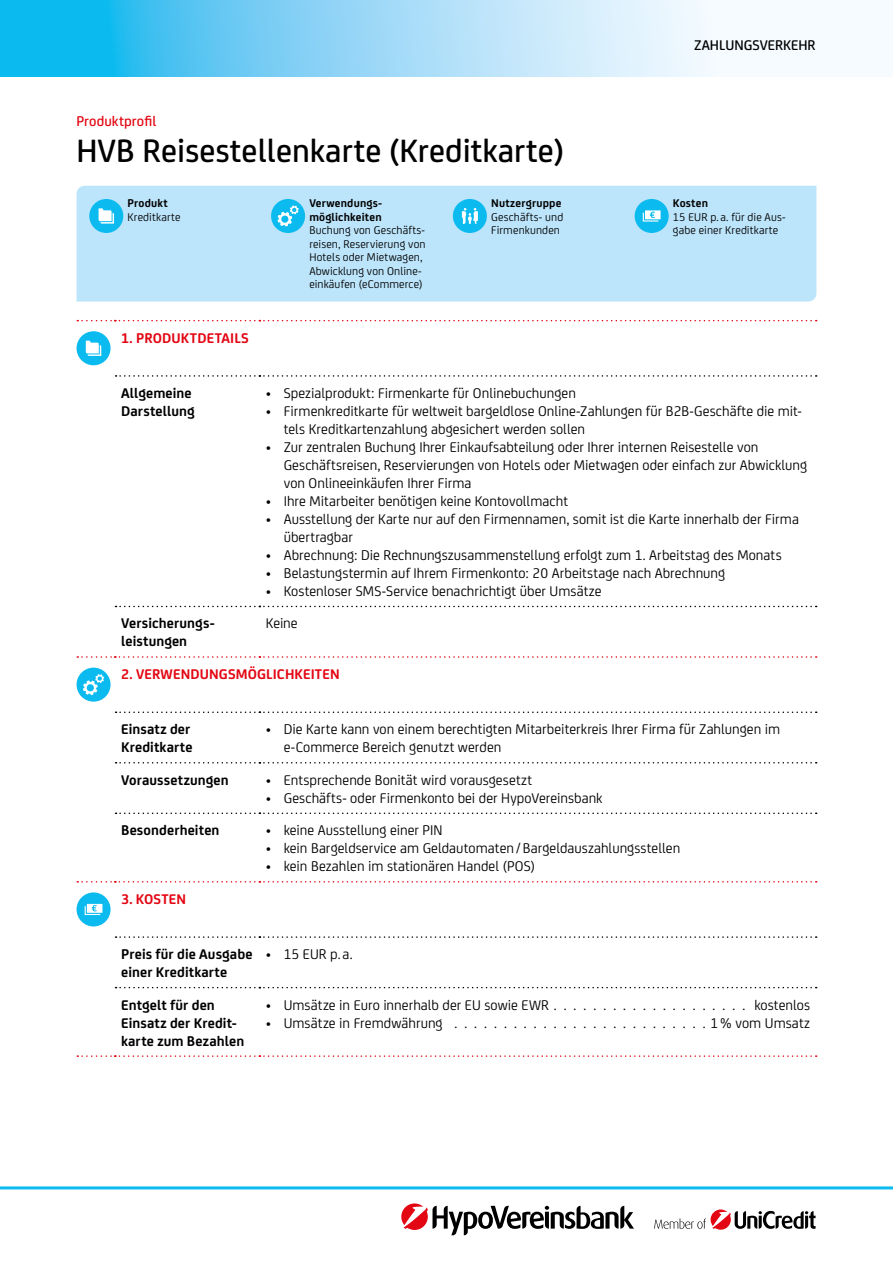
<style>
.page{position:relative;width:893px;height:1263px;background:#fff}
.page>*{position:absolute;margin:0;border:0;box-sizing:border-box;transform-origin:0 0}
.t1{font:500 34.5px "Uni Credit";color:#000}
.t2{font:15px/18px "Uni Credit";color:#000}
.t3{font:700 15px/18px "Uni Credit";letter-spacing:.01em;color:#000}
.t4{font:700 15px "Uni Credit";letter-spacing:.01em;color:#e30613}
.t5{font:500 15px "Uni Credit";color:#000}
.t6{font:500 15px "Uni Credit";letter-spacing:.005em;color:#e30613}
.t7{font:12px/13.5px "Uni Credit";letter-spacing:.01em;color:#000}
.t8{font:700 12px/13.5px "Uni Credit";letter-spacing:.015em;color:#000}
</style>
<div class="page">
<svg style="left:0;top:0;width:717px;height:77px;background:#89d6f6"></svg>
<hr style="left:0;top:1186px;width:893px;height:3px;background:#0bbbef">
<svg style="left:654px;top:1209px;width:161px;height:21px"></svg>
<svg style="left:401px;top:1203px;width:233px;height:32px"></svg>
<div style="left:77px;top:186px;width:739px;height:116px;background:#bce4fa"></div>
<div style="left:89px;top:199px;width:34px;height:34px;background:#0bbbef;border-radius:50%"></div>
<svg style="left:99px;top:208px;width:15px;height:16px"></svg>
<div style="left:271px;top:199px;width:34px;height:34px;background:#0bbbef;border-radius:50%"></div>
<svg style="left:277px;top:205px;width:22px;height:21px"></svg>
<div style="left:453px;top:199px;width:34px;height:34px;background:#0bbbef;border-radius:50%"></div>
<svg style="left:462px;top:208px;width:16px;height:16px"></svg>
<div style="left:635px;top:199px;width:34px;height:34px;background:#0bbbef;border-radius:50%"></div>
<svg style="left:643px;top:210px;width:18px;height:12px"></svg>
<svg style="left:77px;top:320px;width:740px;height:1px"></svg>
<svg style="left:116px;top:375px;width:701px;height:2px"></svg>
<svg style="left:116px;top:606px;width:701px;height:1px"></svg>
<svg style="left:116px;top:711px;width:701px;height:2px"></svg>
<svg style="left:116px;top:762px;width:701px;height:1px"></svg>
<svg style="left:116px;top:812px;width:701px;height:2px"></svg>
<svg style="left:116px;top:936px;width:701px;height:2px"></svg>
<svg style="left:116px;top:987px;width:701px;height:1px"></svg>
<svg style="left:77px;top:881px;width:740px;height:1px"></svg>
<svg style="left:77px;top:656px;width:740px;height:2px"></svg>
<svg style="left:77px;top:1055px;width:740px;height:2px"></svg>
<div style="left:77px;top:331px;width:34px;height:34px;background:#0bbbef;border-radius:50%"></div>
<svg style="left:86px;top:341px;width:15px;height:15px"></svg>
<div style="left:77px;top:668px;width:34px;height:34px;background:#0bbbef;border-radius:50%"></div>
<svg style="left:83px;top:674px;width:21px;height:21px"></svg>
<div style="left:77px;top:892px;width:34px;height:34px;background:#0bbbef;border-radius:50%"></div>
<svg style="left:85px;top:904px;width:17px;height:11px"></svg>
<p class="t6" style="left:77px;top:110px;width:81px">Produktprofil</p>
<h1 class="t1" style="left:77px;top:125px;width:489px">HVB Reisestellenkarte (Kreditkarte)</h1>
<p class="t8" style="left:128px;top:196px;width:42px">Produkt</p>
<p class="t7" style="left:128px;top:210px;width:54px">Kreditkarte</p>
<p class="t8" style="left:309px;top:196px;width:74px">Verwendungs&shy;möglichkeiten</p>
<p class="t7" style="left:309px;top:223px;width:118px">Buchung von Geschäfts&shy;reisen, Reservierung von<br>Hotels oder Mietwagen,<br>Abwicklung von Online&shy;einkäufen (eCommerce)</p>
<p class="t8" style="left:491px;top:196px;width:72px">Nutzergruppe</p>
<p class="t7" style="left:491px;top:210px;width:74px">Geschäfts- und<br>Firmenkunden</p>
<p class="t4" style="left:121px;top:326px;width:129px">1. PRODUKTDETAILS</p>
<p class="t5" style="left:694px;top:34px;width:123px">Zahlungsverkehr</p>
<p class="t8" style="left:673px;top:196px;width:37px">Kosten</p>
<p class="t7" style="left:673px;top:210px;width:114px">15 EUR p. a. für die Aus&shy;gabe einer Kreditkarte</p>
<p class="t3" style="left:121px;top:383px;width:75px">Allgemeine<br>Darstellung</p>
<p class="t2" style="left:266px;top:383px;width:312px">• Spezialprodukt: Firmenkarte für Onlinebuchungen</p>
<p class="t2" style="left:284px;top:401px;width:520px;text-indent:-18px">• Firmenkreditkarte für weltweit bargeldlose Online-Zahlungen für B2B-Geschäfte die mit&shy;tels Kreditkartenzahlung abgesichert werden sollen</p>
<p class="t2" style="left:284px;top:437px;width:525px;text-indent:-18px">• Zur zentralen Buchung Ihrer Einkaufsabteilung oder Ihrer internen Reisestelle von<br>Geschäftsreisen, Reservierungen von Hotels oder Mietwagen oder einfach zur Abwicklung von Onlineeinkäufen Ihrer Firma</p>
<p class="t2" style="left:266px;top:491px;width:304px">• Ihre Mitarbeiter benötigen keine Kontovollmacht</p>
<p class="t2" style="left:284px;top:509px;width:517px;text-indent:-18px">• Ausstellung der Karte nur auf den Firmennamen, somit ist die Karte innerhalb der Firma übertragbar</p>
<p class="t2" style="left:266px;top:545px;width:517px">• Abrechnung: Die Rechnungszusammenstellung erfolgt zum 1. Arbeitstag des Monats</p>
<p class="t2" style="left:266px;top:563px;width:461px">• Belastungstermin auf Ihrem Firmenkonto: 20 Arbeitstage nach Abrechnung</p>
<p class="t2" style="left:266px;top:581px;width:337px">• Kostenloser SMS-Service benachrichtigt über Umsätze</p>
<p class="t3" style="left:121px;top:613px;width:95px">Versicherungs&shy;leistungen</p>
<p class="t2" style="left:266px;top:613px;width:34px">Keine</p>
<p class="t4" style="left:121px;top:663px;width:220px">2. VERWENDUNGSMÖGLICHKEITEN</p>
<p class="t3" style="left:121px;top:719px;width:73px">Einsatz der<br>Kreditkarte</p>
<p class="t2" style="left:284px;top:719px;width:498px;text-indent:-18px">• Die Karte kann von einem berechtigten Mitarbeiterkreis Ihrer Firma für Zahlungen im e-Commerce Bereich genutzt werden</p>
<p class="t3" style="left:121px;top:770px;width:109px">Voraussetzungen</p>
<p class="t2" style="left:266px;top:770px;width:268px">• Entsprechende Bonität wird vorausgesetzt</p>
<p class="t2" style="left:266px;top:788px;width:338px">• Geschäfts- oder Firmenkonto bei der HypoVereinsbank</p>
<p class="t3" style="left:121px;top:820px;width:100px">Besonderheiten</p>
<p class="t2" style="left:266px;top:820px;width:178px">• keine Ausstellung einer PIN</p>
<p class="t2" style="left:266px;top:838px;width:416px">• kein Bargeldservice am Geldautomaten/Bargeldauszahlungsstellen</p>
<p class="t2" style="left:266px;top:856px;width:271px">• kein Bezahlen im stationären Handel (POS)</p>
<p class="t4" style="left:121px;top:887px;width:66px">3. KOSTEN</p>
<p class="t3" style="left:121px;top:944px;width:133px">Preis für die Ausgabe einer Kreditkarte</p>
<p class="t2" style="left:266px;top:944px;width:88px">• 15 EUR p. a.</p>
<p class="t3" style="left:121px;top:994px;width:125px">Entgelt für den<br>Einsatz der Kredit&shy;karte zum Bezahlen</p>
<p class="t2" style="left:266px;top:995px;width:285px">• Umsätze in Euro innerhalb der EU sowie EWR</p>
<p class="t2" style="left:754px;top:995px;width:57px">kostenlos</p>
<p class="t2" style="left:266px;top:1013px;width:178px">• Umsätze in Fremdwährung</p>
<p class="t2" style="left:711px;top:1013px;width:101px">1% vom Umsatz</p>
</div>
